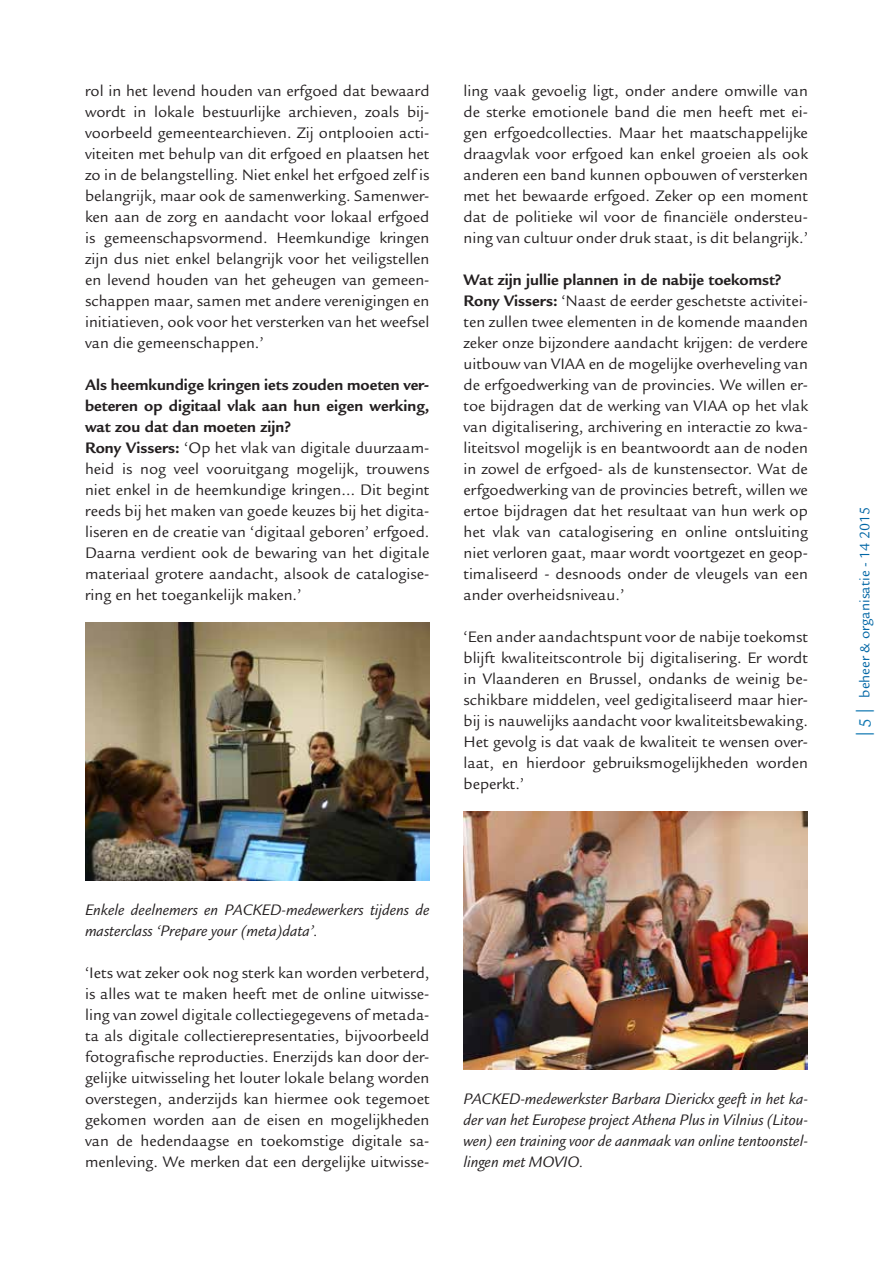
<style>
.page{position:relative;width:893px;height:1263px;background:#fff}
.page>*{position:absolute;margin:0;border:0;box-sizing:border-box;transform-origin:0 0}
.t1{font:16.5px/21px "Legacy Sans Std";color:#231f20;text-align:justify}
.t2{font:italic 16.5px/21px "Legacy Sans Std";color:#231f20}
.t3{font:15px "Legacy Sans Std";color:#0066a5}
.s1{font-weight:700}
.s2{font-family:"Myriad Pro";font-size:18px;color:#1379b3}
.s3{font-size:18px;color:#1379b3}
</style>
<div class="page">
<img style="left:85px;top:622px;width:344px;height:258px">
<img style="left:463px;top:811px;width:345px;height:258px">
<p class="t1" style="left:85px;top:80px;width:346px">rol in het levend houden van erfgoed dat bewaard wordt in lokale bestuurlijke archieven, zoals bij&shy;voorbeeld gemeentearchieven. Zij ontplooien acti&shy;viteiten met behulp van dit erfgoed en plaatsen het zo in de belangstelling. Niet enkel het erfgoed zelf is belangrijk, maar ook de samenwerking. Samenwer&shy;ken aan de zorg en aandacht voor lokaal erfgoed is gemeenschapsvormend. Heemkundige kringen zijn dus niet enkel belangrijk voor het veiligstellen en levend houden van het geheugen van gemeen&shy;schappen maar, samen met andere verenigingen en initiatieven, ook voor het versterken van het weefsel van die gemeenschappen.’</p>
<p class="t1" style="left:85px;top:375px;width:346px;text-align:left"><span class="s1">Als heemkundige kringen iets zouden moeten ver&shy;beteren op digitaal vlak aan hun eigen werking, wat zou dat dan moeten zijn?<br>Rony Vissers:</span> ‘Op het vlak van digitale duurzaam&shy;heid is nog veel vooruitgang mogelijk, trouwens niet enkel in de heemkundige kringen… Dit begint reeds bij het maken van goede keuzes bij het digita&shy;liseren en de creatie van ‘digitaal geboren’ erfgoed.<br>Daarna verdient ook de bewaring van het digitale materiaal grotere aandacht, alsook de catalogise&shy;ring en het toegankelijk maken.’</p>
<p class="t1" style="left:463px;top:81px;width:346px">ling vaak gevoelig ligt, onder andere omwille van de sterke emotionele band die men heeft met ei&shy;gen erfgoedcollecties. Maar het maatschappelijke draagvlak voor erfgoed kan enkel groeien als ook anderen een band kunnen opbouwen of versterken met het bewaarde erfgoed. Zeker op een moment dat de politieke wil voor de financiële ondersteu&shy;ning van cultuur onder druk staat, is dit belangrijk.’</p>
<p class="t1" style="left:463px;top:270px;width:346px;text-align:left"><span class="s1">Wat zijn jullie plannen in de nabije toekomst?<br>Rony Vissers:</span> ‘Naast de eerder geschetste activitei&shy;ten zullen twee elementen in de komende maanden zeker onze bijzondere aandacht krijgen: de verdere uitbouw van VIAA en de mogelijke overheveling van de erfgoedwerking van de provincies. We willen er&shy;toe bijdragen dat de werking van VIAA op het vlak van digitalisering, archivering en interactie zo kwa&shy;liteitsvol mogelijk is en beantwoordt aan de noden in zowel de erfgoed- als de kunstensector. Wat de erfgoedwerking van de provincies betreft, willen we ertoe bijdragen dat het resultaat van hun werk op het vlak van catalogisering en online ontsluiting niet verloren gaat, maar wordt voortgezet en geop&shy;timaliseerd - desnoods onder de vleugels van een ander overheidsniveau.’</p>
<p class="t1" style="left:463px;top:627px;width:346px">‘Een ander aandachtspunt voor de nabije toekomst blijft kwaliteitscontrole bij digitalisering. Er wordt in Vlaanderen en Brussel, ondanks de weinig be&shy;schikbare middelen, veel gedigitaliseerd maar hier&shy;bij is nauwelijks aandacht voor kwaliteitsbewaking.<br>Het gevolg is dat vaak de kwaliteit te wensen over&shy;laat, en hierdoor gebruiksmogelijkheden worden beperkt.’</p>
<p class="t2" style="left:85px;top:900px;width:346px">Enkele deelnemers en PACKED-medewerkers tijdens de masterclass ‘Prepare your (meta)data’.</p>
<p class="t1" style="left:85px;top:962px;width:346px">‘Iets wat zeker ook nog sterk kan worden verbeterd, is alles wat te maken heeft met de online uitwisse&shy;ling van zowel digitale collectiegegevens of metada&shy;ta als digitale collectierepresentaties, bijvoorbeeld fotografische reproducties. Enerzijds kan door der&shy;gelijke uitwisseling het louter lokale belang worden overstegen, anderzijds kan hiermee ook tegemoet gekomen worden aan de eisen en mogelijkheden van de hedendaagse en toekomstige digitale sa&shy;menleving. We merken dat een dergelijke uitwisse-</p>
<p class="t2" style="left:463px;top:1089px;width:346px;text-align:justify">PACKED-medewerkster Barbara Dierickx geeft in het ka&shy;der van het Europese project Athena Plus in Vilnius (Litou&shy;wen) een training voor de aanmaak van online tentoonstel&shy;lingen met MOVIO.</p>
<p class="t3" style="left:856px;top:736px;width:231px;rotate:-90deg"><span class="s2">|</span> <span class="s3">5</span> <span class="s2">|</span> beheer &amp; organisatie - 14 2015</p>
</div>
